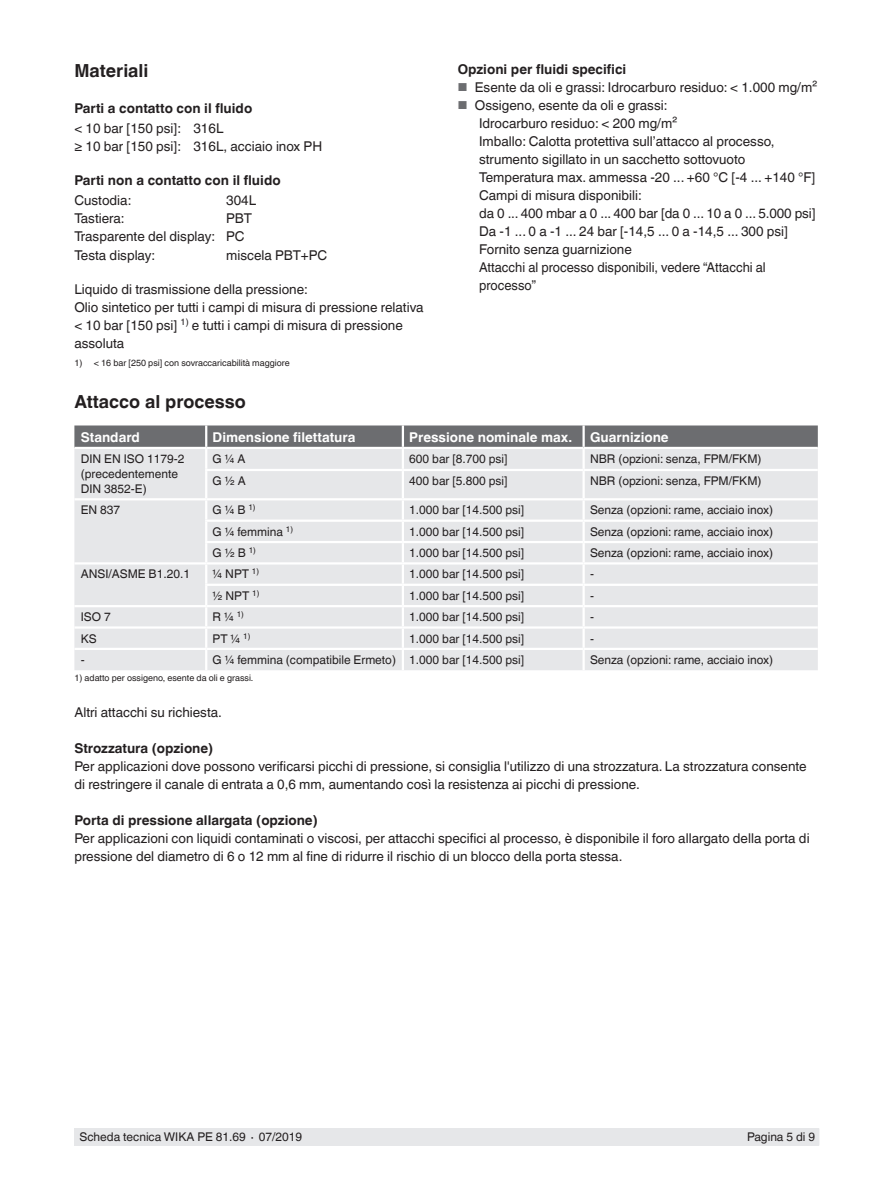
<style>
.page{position:relative;width:893px;height:1188px;background:#fff}
.page>*{position:absolute;margin:0;border:0;box-sizing:border-box;transform-origin:0 0}
.t1{font:700 18px "Helvetica World";color:#231f20}
.t2{font:13.5px/18px "Helvetica World";color:#231f20}
.t3{font:700 13.5px "Helvetica World";color:#231f20}
.t4{font:700 13.5px "Helvetica World";color:#fff}
.t5{font:12px/15px "Helvetica World";color:#231f20}
.t6{font:9px "Helvetica World";color:#231f20}
.s1{font-size:11.55px;color:#6c6d70}
</style>
<div class="page">
<div style="left:75px;top:1128px;width:744px;height:17px;background:#e6e7e9"></div>
<div style="left:74px;top:426px;width:744px;height:21px;background:#6c6d70"></div>
<div style="left:74px;top:449px;width:744px;height:221px;background:#e6e7e9"></div>
<hr style="left:205px;top:426px;width:2px;height:21px;background:#fff">
<hr style="left:402px;top:426px;width:2px;height:21px;background:#fff">
<hr style="left:582px;top:426px;width:3px;height:21px;background:#fff">
<hr style="left:205px;top:449px;width:2px;height:20px;background:#fff">
<hr style="left:402px;top:449px;width:2px;height:20px;background:#fff">
<hr style="left:582px;top:449px;width:3px;height:20px;background:#fff">
<hr style="left:205px;top:469px;width:198px;height:2px;background:#fff">
<hr style="left:205px;top:471px;width:2px;height:27px;background:#fff">
<hr style="left:403px;top:469px;width:181px;height:2px;background:#fff">
<hr style="left:402px;top:471px;width:2px;height:27px;background:#fff">
<hr style="left:584px;top:469px;width:234px;height:2px;background:#fff">
<hr style="left:582px;top:471px;width:3px;height:27px;background:#fff">
<hr style="left:206px;top:498px;width:197px;height:2px;background:#fff">
<hr style="left:584px;top:498px;width:234px;height:2px;background:#fff">
<hr style="left:403px;top:498px;width:181px;height:2px;background:#fff">
<hr style="left:402px;top:500px;width:2px;height:20px;background:#fff">
<hr style="left:582px;top:500px;width:3px;height:20px;background:#fff">
<hr style="left:205px;top:520px;width:198px;height:2px;background:#fff">
<hr style="left:403px;top:520px;width:181px;height:2px;background:#fff">
<hr style="left:584px;top:520px;width:234px;height:2px;background:#fff">
<hr style="left:582px;top:522px;width:3px;height:19px;background:#fff">
<hr style="left:205px;top:541px;width:198px;height:2px;background:#fff">
<hr style="left:403px;top:541px;width:181px;height:2px;background:#fff">
<hr style="left:584px;top:541px;width:234px;height:2px;background:#fff">
<hr style="left:582px;top:543px;width:3px;height:19px;background:#fff">
<hr style="left:206px;top:562px;width:197px;height:3px;background:#fff">
<hr style="left:403px;top:562px;width:181px;height:3px;background:#fff">
<hr style="left:584px;top:562px;width:234px;height:3px;background:#fff">
<hr style="left:582px;top:565px;width:3px;height:19px;background:#fff">
<hr style="left:205px;top:584px;width:198px;height:2px;background:#fff">
<hr style="left:403px;top:584px;width:181px;height:2px;background:#fff">
<hr style="left:584px;top:584px;width:234px;height:2px;background:#fff">
<hr style="left:582px;top:586px;width:3px;height:19px;background:#fff">
<hr style="left:206px;top:605px;width:197px;height:2px;background:#fff">
<hr style="left:403px;top:605px;width:181px;height:2px;background:#fff">
<hr style="left:584px;top:605px;width:234px;height:2px;background:#fff">
<hr style="left:582px;top:607px;width:3px;height:19px;background:#fff">
<hr style="left:74px;top:626px;width:132px;height:3px;background:#fff">
<hr style="left:206px;top:626px;width:197px;height:3px;background:#fff">
<hr style="left:403px;top:626px;width:181px;height:3px;background:#fff">
<svg style="left:402px;top:522px;width:2px;height:126px"></svg>
<hr style="left:584px;top:626px;width:234px;height:3px;background:#fff">
<hr style="left:582px;top:629px;width:3px;height:19px;background:#fff">
<hr style="left:74px;top:648px;width:132px;height:2px;background:#fff">
<hr style="left:206px;top:648px;width:197px;height:2px;background:#fff">
<hr style="left:205px;top:650px;width:2px;height:20px;background:#fff">
<hr style="left:403px;top:648px;width:181px;height:2px;background:#fff">
<hr style="left:402px;top:650px;width:2px;height:20px;background:#fff">
<hr style="left:584px;top:648px;width:234px;height:2px;background:#fff">
<hr style="left:582px;top:650px;width:3px;height:20px;background:#fff">
<hr style="left:74px;top:498px;width:132px;height:2px;background:#fff">
<hr style="left:205px;top:500px;width:2px;height:20px;background:#fff">
<hr style="left:74px;top:562px;width:132px;height:3px;background:#fff">
<svg style="left:205px;top:522px;width:2px;height:126px"></svg>
<hr style="left:74px;top:605px;width:132px;height:2px;background:#fff">
<h1 class="t1" style="left:74px;top:60px;width:76px">Materiali</h1>
<p class="t3" style="left:74px;top:100px;width:179px">Parti a contatto con il fluido</p>
<p class="t2" style="left:74px;top:119px;width:249px">&lt; 10 bar [150 psi]: 316L<br>≥ 10 bar [150 psi]: 316L, acciaio inox PH</p>
<p class="t3" style="left:74px;top:173px;width:208px">Parti non a contatto con il fluido</p>
<p class="t2" style="left:74px;top:191px;width:59px">Custodia:</p>
<p class="t2" style="left:226px;top:191px;width:32px">304L</p>
<p class="t2" style="left:74px;top:210px;width:52px">Tastiera:</p>
<p class="t2" style="left:74px;top:209px;width:179px;text-indent:152px">PBT<br>Trasparente del display: PC<br>Testa display:</p>
<p class="t2" style="left:226px;top:246px;width:103px">miscela PBT+PC</p>
<p class="t2" style="left:74px;top:280px;width:351px">Liquido di trasmissione della pressione:<br>Olio sintetico per tutti i campi di misura di pressione relativa &lt; 10 bar [150 psi] <sup>1)</sup> e tutti i campi di misura di pressione assoluta</p>
<p class="t6" style="left:74px;top:357px;width:217px">1) &lt; 16 bar [250 psi] con sovraccaricabilità maggiore</p>
<p class="t3" style="left:458px;top:62px;width:170px">Opzioni per fluidi specifici</p>
<p class="t2" style="left:458px;top:79px;width:361px"><span class="s1">■</span> Esente da oli e grassi: Idrocarburo residuo: &lt; 1.000 mg/m²</p>
<p class="t2" style="left:479px;top:97px;width:338px;text-indent:-21px"><span class="s1">■</span> Ossigeno, esente da oli e grassi:<br>Idrocarburo residuo: &lt; 200 mg/m²<br>Imballo: Calotta protettiva sull’attacco al processo, strumento sigillato in un sacchetto sottovuoto Temperatura max. ammessa -20 ... +60 °C [-4 ... +140 °F] Campi di misura disponibili:<br>da 0 ... 400 mbar a 0 ... 400 bar [da 0 ... 10 a 0 ... 5.000 psi] Da -1 ... 0 a -1 ... 24 bar [-14,5 ... 0 a -14,5 ... 300 psi] Fornito senza guarnizione<br>Attacchi al processo disponibili, vedere “Attacchi al processo”</p>
<h1 class="t1" style="left:74px;top:391px;width:173px">Attacco al processo</h1>
<p class="t4" style="left:81px;top:429px;width:61px">Standard</p>
<p class="t4" style="left:213px;top:429px;width:144px">Dimensione filettatura</p>
<p class="t4" style="left:409px;top:429px;width:164px">Pressione nominale max.</p>
<p class="t4" style="left:590px;top:429px;width:80px">Guarnizione</p>
<p class="t5" style="left:81px;top:451px;width:105px">DIN EN ISO 1179-2 (precedentemente<br>DIN 3852-E)</p>
<p class="t5" style="left:213px;top:451px;width:34px">G ¼ A</p>
<p class="t5" style="left:409px;top:451px;width:100px">600 bar [8.700 psi]</p>
<p class="t5" style="left:590px;top:451px;width:173px">NBR (opzioni: senza, FPM/FKM)</p>
<p class="t5" style="left:213px;top:473px;width:35px">G ½ A</p>
<p class="t5" style="left:409px;top:473px;width:100px">400 bar [5.800 psi]</p>
<p class="t5" style="left:590px;top:473px;width:173px">NBR (opzioni: senza, FPM/FKM)</p>
<p class="t5" style="left:81px;top:503px;width:41px">EN 837</p>
<p class="t5" style="left:213px;top:503px;width:44px">G ¼ B <sup>1)</sup></p>
<p class="t5" style="left:409px;top:503px;width:116px">1.000 bar [14.500 psi]</p>
<p class="t5" style="left:590px;top:503px;width:185px">Senza (opzioni: rame, acciaio inox)</p>
<p class="t5" style="left:213px;top:524px;width:82px">G ¼ femmina <sup>1)</sup></p>
<p class="t5" style="left:409px;top:524px;width:116px">1.000 bar [14.500 psi]</p>
<p class="t5" style="left:590px;top:524px;width:185px">Senza (opzioni: rame, acciaio inox)</p>
<p class="t5" style="left:213px;top:545px;width:45px">G ½ B <sup>1)</sup></p>
<p class="t5" style="left:409px;top:545px;width:116px">1.000 bar [14.500 psi]</p>
<p class="t5" style="left:590px;top:545px;width:185px">Senza (opzioni: rame, acciaio inox)</p>
<p class="t5" style="left:81px;top:567px;width:111px">ANSI/ASME B1.20.1</p>
<p class="t5" style="left:213px;top:567px;width:48px">¼ NPT <sup>1)</sup></p>
<p class="t5" style="left:409px;top:567px;width:116px">1.000 bar [14.500 psi]</p>
<p class="t5" style="left:590px;top:567px;width:5px">-</p>
<p class="t5" style="left:213px;top:588px;width:48px">½ NPT <sup>1)</sup></p>
<p class="t5" style="left:409px;top:588px;width:116px">1.000 bar [14.500 psi]</p>
<p class="t5" style="left:590px;top:588px;width:5px">-</p>
<p class="t5" style="left:81px;top:610px;width:31px">ISO 7</p>
<p class="t5" style="left:213px;top:610px;width:33px">R ¼ <sup>1)</sup></p>
<p class="t5" style="left:409px;top:610px;width:116px">1.000 bar [14.500 psi]</p>
<p class="t5" style="left:590px;top:610px;width:5px">-</p>
<p class="t5" style="left:81px;top:631px;width:17px">KS</p>
<p class="t5" style="left:213px;top:631px;width:39px">PT ¼ <sup>1)</sup></p>
<p class="t5" style="left:409px;top:631px;width:116px">1.000 bar [14.500 psi]</p>
<p class="t5" style="left:590px;top:631px;width:5px">-</p>
<p class="t5" style="left:81px;top:652px;width:5px">-</p>
<p class="t5" style="left:213px;top:652px;width:313px">G ¼ femmina (compatibile Ermeto) 1.000 bar [14.500 psi]</p>
<p class="t5" style="left:590px;top:652px;width:185px">Senza (opzioni: rame, acciaio inox)</p>
<p class="t6" style="left:74px;top:672px;width:181px">1) adatto per ossigeno, esente da oli e grassi.</p>
<p class="t2" style="left:74px;top:703px;width:149px">Altri attacchi su richiesta.</p>
<p class="t3" style="left:74px;top:740px;width:140px">Strozzatura (opzione)</p>
<p class="t2" style="left:74px;top:757px;width:734px">Per applicazioni dove possono verificarsi picchi di pressione, si consiglia l'utilizzo di una strozzatura. La strozzatura consente di restringere il canale di entrata a 0,6 mm, aumentando così la resistenza ai picchi di pressione.</p>
<p class="t3" style="left:74px;top:812px;width:245px">Porta di pressione allargata (opzione)</p>
<p class="t2" style="left:74px;top:829px;width:737px">Per applicazioni con liquidi contaminati o viscosi, per attacchi specifici al processo, è disponibile il foro allargato della porta di pressione del diametro di 6 o 12 mm al fine di ridurre il rischio di un blocco della porta stessa.</p>
<p class="t5" style="left:80px;top:1130px;width:224px">Scheda tecnica WIKA PE 81.69 ∙ 07/2019</p>
<p class="t5" style="left:747px;top:1130px;width:70px">Pagina 5 di 9</p>
</div>
